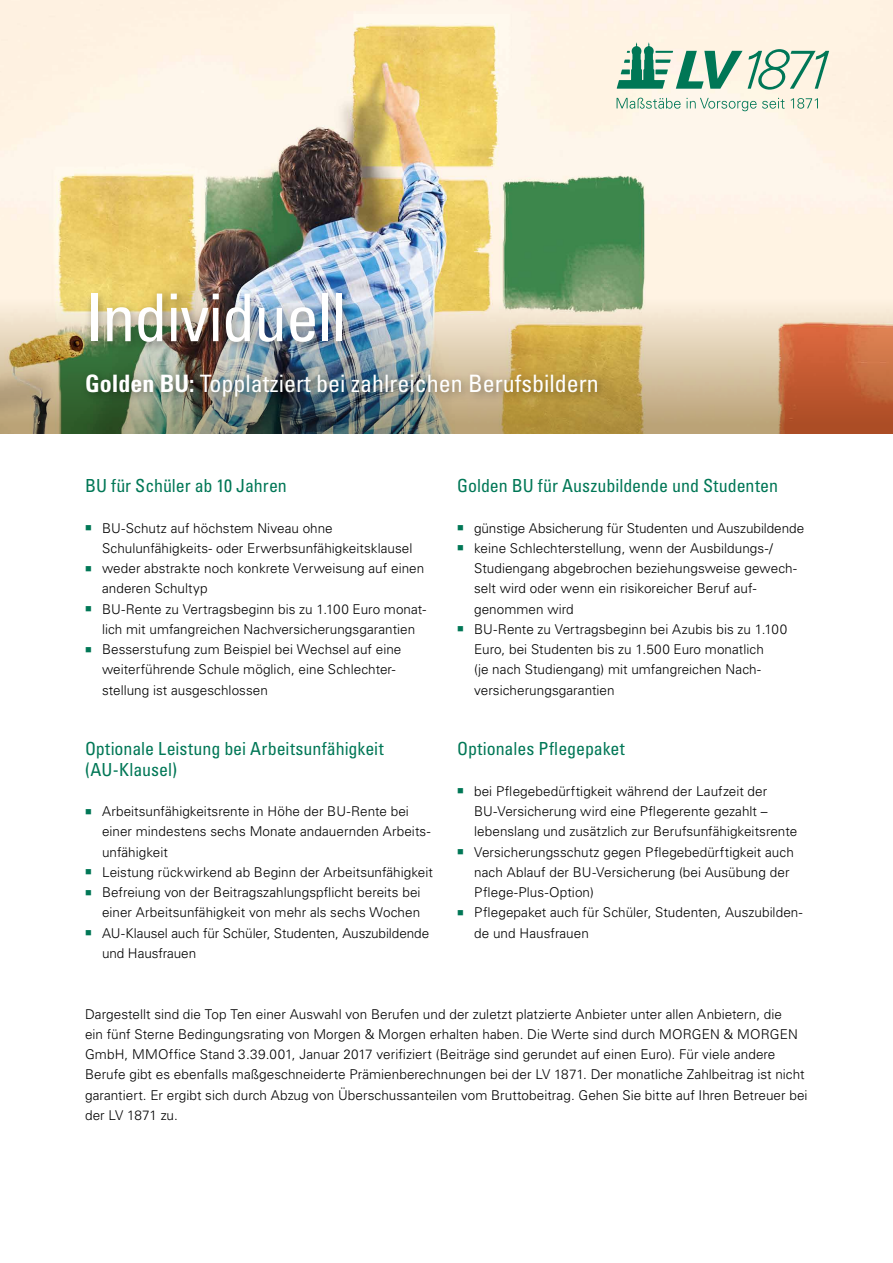
<style>
.page{position:relative;width:893px;height:1263px;background:#fff}
.page>*{position:absolute;margin:0;border:0;box-sizing:border-box;transform-origin:0 0}
.t1{font:condensed 66px "Univers LT Std";letter-spacing:-.015em;color:#fff}
.t2{font:condensed 24px "Univers LT Std";color:#fff}
.t3{font:condensed 18px/20.2px "Univers LT Std";color:#007756}
.t4{font:300 13.5px/20.2px "Univers LT Std";letter-spacing:.005em;color:#000}
.s1{font-weight:700}
.s2{color:#007756}
</style>
<div class="page">
<img style="left:0;top:0;width:893px;height:256px">
<img style="left:0;top:256px;width:893px;height:178px">
<div style="left:85px;top:288px;width:269px;height:65px;background:#000;opacity:.4"></div>
<svg style="left:617px;top:98px;width:201px;height:13px;background:#d1dfce"></svg>
<svg style="left:748px;top:49px;width:81px;height:41px;background:#bcd2be"></svg>
<svg style="left:617px;top:43px;width:125px;height:46px;background:#93bfa8"></svg>
<div style="left:80px;top:368px;width:529px;height:39px;background:#000;opacity:.4"></div>
<h1 class="t1" style="left:85px;top:276px;width:263px">Individuell</h1>
<h2 class="t2" style="left:85px;top:368px;width:515px"><span class="s1">Golden BU:</span> Topplatziert bei zahlreichen Berufsbildern</h2>
<h3 class="t3" style="left:85px;top:475px;width:203px">BU für Schüler ab 10 Jahren</h3>
<p class="t4" style="left:102px;top:518px;width:312px;text-indent:-17px"><span class="s2">■</span> BU-Schutz auf höchstem Niveau ohne<br>Schulunfähigkeits- oder Erwerbsunfähigkeitsklausel</p>
<p class="t4" style="left:102px;top:558px;width:324px;text-indent:-17px"><span class="s2">■</span> weder abstrakte noch konkrete Verweisung auf einen anderen Schultyp</p>
<p class="t4" style="left:85px;top:599px;width:343px;text-align:center"><span class="s2">■</span> BU-Rente zu Vertragsbeginn bis zu 1.100 Euro monat&shy;lich mit umfangreichen Nachversicherungsgarantien</p>
<p class="t4" style="left:102px;top:639px;width:301px;text-indent:-17px"><span class="s2">■</span> Besserstufung zum Beispiel bei Wechsel auf eine weiterführende Schule möglich, eine Schlechter&shy;stellung ist ausgeschlossen</p>
<h3 class="t3" style="left:85px;top:739px;width:300px">Optionale Leistung bei Arbeitsunfähigkeit (AU-Klausel)</h3>
<p class="t4" style="left:102px;top:801px;width:330px;text-indent:-17px"><span class="s2">■</span> Arbeitsunfähigkeitsrente in Höhe der BU-Rente bei einer mindestens sechs Monate andauernden Arbeits&shy;unfähigkeit</p>
<p class="t4" style="left:85px;top:862px;width:349px"><span class="s2">■</span> Leistung rückwirkend ab Beginn der Arbeitsunfähigkeit</p>
<p class="t4" style="left:85px;top:882px;width:337px;text-align:right"><span class="s2">■</span> Befreiung von der Beitragszahlungspflicht bereits bei einer Arbeitsunfähigkeit von mehr als sechs Wochen</p>
<p class="t4" style="left:102px;top:923px;width:329px;text-indent:-17px"><span class="s2">■</span> AU-Klausel auch für Schüler, Studenten, Auszubildende und Hausfrauen</p>
<h3 class="t3" style="left:457px;top:475px;width:322px">Golden BU für Auszubildende und Studenten</h3>
<p class="t4" style="left:457px;top:518px;width:349px"><span class="s2">■</span> günstige Absicherung für Studenten und Auszubildende</p>
<p class="t4" style="left:474px;top:538px;width:324px;text-indent:-17px"><span class="s2">■</span> keine Schlechterstellung, wenn der Ausbildungs-/ Studiengang abgebrochen beziehungsweise gewech&shy;selt wird oder wenn ein risikoreicher Beruf auf&shy;genommen wird</p>
<p class="t4" style="left:474px;top:619px;width:315px;text-indent:-17px"><span class="s2">■</span> BU-Rente zu Vertragsbeginn bei Azubis bis zu 1.100<br>Euro, bei Studenten bis zu 1.500 Euro monatlich<br>(je nach Studiengang) mit umfangreichen Nach&shy;versicherungsgarantien</p>
<h3 class="t3" style="left:457px;top:739px;width:169px">Optionales Pflegepaket</h3>
<p class="t4" style="left:474px;top:781px;width:325px;text-indent:-17px"><span class="s2">■</span> bei Pflegebedürftigkeit während der Laufzeit der<br>BU-Versicherung wird eine Pflegerente gezahlt – lebenslang und zusätzlich zur Berufsunfähigkeitsrente</p>
<p class="t4" style="left:474px;top:842px;width:321px;text-indent:-17px"><span class="s2">■</span> Versicherungsschutz gegen Pflegebedürftigkeit auch nach Ablauf der BU-Versicherung (bei Ausübung der<br>Pflege-Plus-Option)</p>
<p class="t4" style="left:474px;top:902px;width:330px;text-indent:-17px"><span class="s2">■</span> Pflegepaket auch für Schüler, Studenten, Auszubilden&shy;de und Hausfrauen</p>
<p class="t4" style="left:85px;top:1004px;width:724px">Dargestellt sind die Top Ten einer Auswahl von Berufen und der zuletzt platzierte Anbieter unter allen Anbietern, die<br>ein fünf Sterne Bedingungsrating von Morgen &amp; Morgen erhalten haben. Die Werte sind durch MORGEN &amp; MORGEN GmbH, MMOffice Stand 3.39.001, Januar 2017 verifiziert (Beiträge sind gerundet auf einen Euro). Für viele andere Berufe gibt es ebenfalls maßgeschneiderte Prämienberechnungen bei der LV 1871. Der monatliche Zahlbeitrag ist nicht garantiert. Er ergibt sich durch Abzug von Überschussanteilen vom Bruttobeitrag. Gehen Sie bitte auf Ihren Betreuer bei der LV 1871 zu.</p>
</div>
